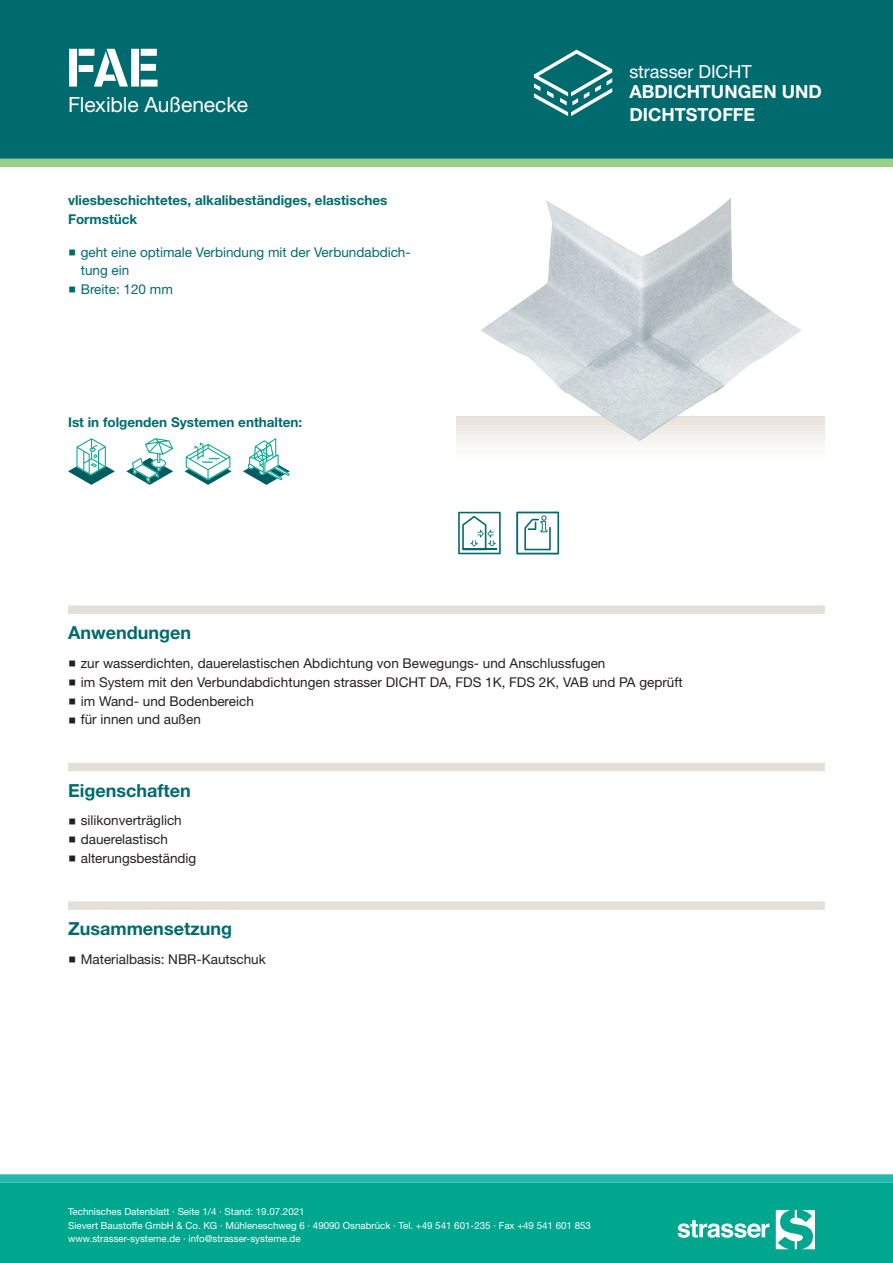
<style>
.page{position:relative;width:893px;height:1263px;background:#fff}
.page>*{position:absolute;margin:0;border:0;box-sizing:border-box;transform-origin:0 0}
.CB_AF_STR_Produkt_ku{font:700 54px "Standard CT Stencil";color:#fff}
.CB_AF_STR_Produkt_la{font:21px "Helvetica Neue LT Std";letter-spacing:-.005em;color:#fff}
.CB_AF_STR_Ueberschri{font:700 18px "Helvetica Neue LT Std";color:#006b6e}
.CB_AF_STR_Produktgru{font:700 18px/22.5px "Helvetica Neue LT Std";letter-spacing:.005em;color:#fff}
.CB_AF_STR_Produktgru-2{font:18px "Helvetica Neue LT Std";color:#fff}
.t1{font:13.5px "Helvetica Neue LT Std";color:#231f20}
.CB_AF_STR_Grundschri{font:700 13.5px/18.8px "Helvetica Neue LT Std";color:#006b6e}
.t2{font:13.5px/18.8px "Helvetica Neue LT Std";color:#006b6e}
.t3{font:9.75px/13.5px "Helvetica Neue LT Std";color:#fff}
</style>
<div class="page">
<div style="left:0;top:1183px;width:893px;height:80px;background:#00a78f"></div>
<div style="left:0;top:0;width:893px;height:159px;background:#006b6e"></div>
<svg style="left:678px;top:1220px;width:91px;height:18px"></svg>
<svg style="left:776px;top:1210px;width:39px;height:39px"></svg>
<div style="left:0;top:1174px;width:893px;height:9px;background:#22bbab"></div>
<div style="left:0;top:159px;width:893px;height:8px;background:#96ce8a"></div>
<svg style="left:534px;top:50px;width:78px;height:66px"></svg>
<svg style="left:456px;top:416px;width:369px;height:29px"></svg>
<img style="left:478px;top:198px;width:325px;height:244px">
<svg style="left:458px;top:512px;width:43px;height:42px"></svg>
<hr style="left:463px;top:549px;width:34px;height:1px;background:#006b6e">
<svg style="left:516px;top:512px;width:43px;height:42px"></svg>
<svg style="left:68px;top:438px;width:47px;height:47px"></svg>
<svg style="left:126px;top:438px;width:47px;height:47px"></svg>
<svg style="left:185px;top:443px;width:46px;height:42px"></svg>
<svg style="left:243px;top:438px;width:47px;height:47px"></svg>
<div style="left:68px;top:605px;width:757px;height:9px;background:#e5e0d7"></div>
<div style="left:68px;top:763px;width:757px;height:8px;background:#e5e0d7"></div>
<div style="left:68px;top:901px;width:757px;height:9px;background:#e5e0d7"></div>
<p class="CB_AF_STR_Produkt_ku" style="left:66px;top:34px;width:95px">FAE</p>
<p class="CB_AF_STR_Produktgru-2" style="left:629px;top:61px;width:124px">strasser DICHT</p>
<p class="CB_AF_STR_Produkt_la" style="left:68px;top:92px;width:182px">Flexible Außenecke</p>
<p class="CB_AF_STR_Produktgru" style="left:629px;top:80px;width:194px">ABDICHTUNGEN UND<br>DICHTSTOFFE</p>
<p class="CB_AF_STR_Grundschri" style="left:68px;top:191px;width:321px">vliesbeschichtetes, alkalibeständiges, elastisches<br>Formstück</p>
<p class="t2" style="left:81px;top:242px;width:331px">geht eine optimale Verbindung mit der Verbundabdich&shy;tung ein</p>
<p class="t2" style="left:81px;top:280px;width:94px">Breite: 120 mm</p>
<p class="CB_AF_STR_Grundschri" style="left:68px;top:412px;width:236px">Ist in folgenden Systemen enthalten:</p>
<p class="CB_AF_STR_Ueberschri" style="left:68px;top:622px;width:125px">Anwendungen</p>
<p class="t1" style="left:81px;top:655px;width:526px">zur wasserdichten, dauerelastischen Abdichtung von Bewegungs- und Anschlussfugen</p>
<p class="t1" style="left:81px;top:674px;width:603px">im System mit den Verbundabdichtungen strasser DICHT DA, FDS 1K, FDS 2K, VAB und PA geprüft</p>
<p class="t1" style="left:81px;top:693px;width:175px">im Wand- und Bodenbereich</p>
<p class="t1" style="left:81px;top:711px;width:122px">für innen und außen</p>
<p class="CB_AF_STR_Ueberschri" style="left:68px;top:779px;width:124px">Eigenschaften</p>
<p class="t1" style="left:81px;top:812px;width:102px">silikonverträglich</p>
<p class="t1" style="left:81px;top:831px;width:89px">dauerelastisch</p>
<p class="t1" style="left:81px;top:850px;width:117px">alterungsbeständig</p>
<p class="CB_AF_STR_Ueberschri" style="left:68px;top:918px;width:165px">Zusammensetzung</p>
<p class="t1" style="left:81px;top:951px;width:187px">Materialbasis: NBR-Kautschuk</p>
<p class="t3" style="left:68px;top:1205px;width:524px">Technisches Datenblatt · Seite 1/4 · Stand: 19.07.2021<br>Sievert Baustoffe GmbH &amp; Co. KG · Mühleneschweg 6 · 49090 Osnabrück · Tel. +49 541 601-235 · Fax +49 541 601 853 www.strasser-systeme.de · info@strasser-systeme.de</p>
</div>
